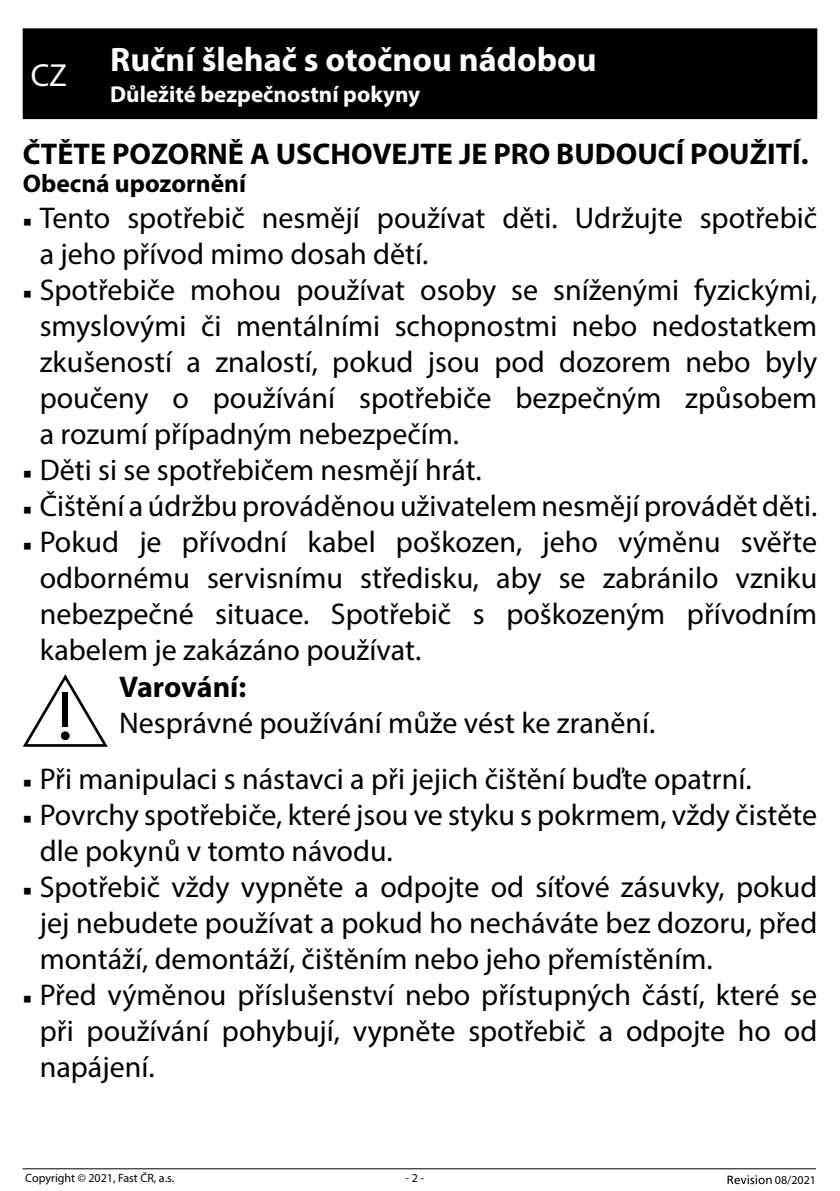
<style>
.page{position:relative;width:840px;height:1191px;background:#fff}
.page>*{position:absolute;margin:0;border:0;box-sizing:border-box;transform-origin:0 0}
.t1{font:700 34px "Myriad Pro";color:#fff}
.t2{font:32px "Myriad Pro";color:#fff}
.t3{font:30px/36px "Myriad Pro";color:#000;text-align:justify}
.t4{font:700 30px "Myriad Pro";color:#000}
.t5{font:700 25.4px "Myriad Pro";color:#000}
.t6{font:700 23px "Myriad Pro";color:#fff}
.t7{font:12px "Myriad Pro";color:#000}
.s1{font-family:"Minion Pro";font-size:23px}
</style>
<div class="page">
<hr style="left:23px;top:1168px;width:792px;height:1px;background:#000">
<svg style="left:727px;top:1175px;width:44px;height:9px"></svg>
<div style="left:23px;top:28px;width:793px;height:91px;background:#000"></div>
<svg style="left:23px;top:674px;width:85px;height:73px"></svg>
<div style="left:62px;top:692px;width:6px;height:35px;background:#000"></div>
<div style="left:61px;top:731px;width:9px;height:9px;background:#000;border-radius:50%"></div>
<p class="t1" style="left:110px;top:37px;width:488px">Ruční šlehač s otočnou nádobou</p>
<p class="t6" style="left:110px;top:79px;width:311px">Důležité bezpečnostní pokyny</p>
<p class="t4" style="left:23px;top:134px;width:786px">ČTĚTE POZORNĚ A USCHOVEJTE JE PRO BUDOUCÍ POUŽITÍ.</p>
<p class="t5" style="left:23px;top:167px;width:225px">Obecná upozornění</p>
<p class="t3" style="left:40px;top:199px;width:778px;text-indent:-17px"><span class="s1">■</span> Tento spotřebič nesmějí používat děti. Udržujte spotřebič a jeho přívod mimo dosah dětí.</p>
<p class="t3" style="left:40px;top:271px;width:778px;text-indent:-17px"><span class="s1">■</span> Spotřebiče mohou používat osoby se sníženými fyzickými, smyslovými či mentálními schopnostmi nebo nedostatkem zkušeností a znalostí, pokud jsou pod dozorem nebo byly poučeny o používání spotřebiče bezpečným způsobem a rozumí případným nebezpečím.</p>
<p class="t3" style="left:23px;top:451px;width:460px"><span class="s1">■</span> Děti si se spotřebičem nesmějí hrát.</p>
<p class="t3" style="left:23px;top:487px;width:795px"><span class="s1">■</span> Čištění a údržbu prováděnou uživatelem nesmějí provádět děti.</p>
<p class="t3" style="left:40px;top:523px;width:778px;text-indent:-17px"><span class="s1">■</span> Pokud je přívodní kabel poškozen, jeho výměnu svěřte odbornému servisnímu středisku, aby se zabránilo vzniku nebezpečné situace. Spotřebič s poškozeným přívodním kabelem je zakázáno používat.</p>
<p class="t4" style="left:119px;top:667px;width:128px">Varování:</p>
<p class="t3" style="left:119px;top:704px;width:537px">Nesprávné používání může vést ke zranění.</p>
<p class="t3" style="left:23px;top:760px;width:730px"><span class="s1">■</span> Při manipulaci s nástavci a při jejich čištění buďte opatrní.</p>
<p class="t3" style="left:40px;top:796px;width:778px;text-indent:-17px"><span class="s1">■</span> Povrchy spotřebiče, které jsou ve styku s pokrmem, vždy čistěte dle pokynů v tomto návodu.</p>
<p class="t3" style="left:40px;top:868px;width:778px;text-indent:-17px"><span class="s1">■</span> Spotřebič vždy vypněte a odpojte od síťové zásuvky, pokud jej nebudete používat a pokud ho necháváte bez dozoru, před montáží, demontáží, čištěním nebo jeho přemístěním.</p>
<p class="t3" style="left:40px;top:976px;width:778px;text-indent:-17px"><span class="s1">■</span> Před výměnou příslušenství nebo přístupných částí, které se při používání pohybují, vypněte spotřebič a odpojte ho od napájení.</p>
<p class="t2" style="left:31px;top:55px;width:38px">CZ</p>
<p class="t7" style="left:25px;top:1170px;width:150px">Copyright © 2021, Fast ČR, a.s.</p>
<p class="t7" style="left:405px;top:1170px;width:20px">- 2 -</p>
<p class="t7" style="left:774px;top:1172px;width:43px">08/2021</p>
</div>
